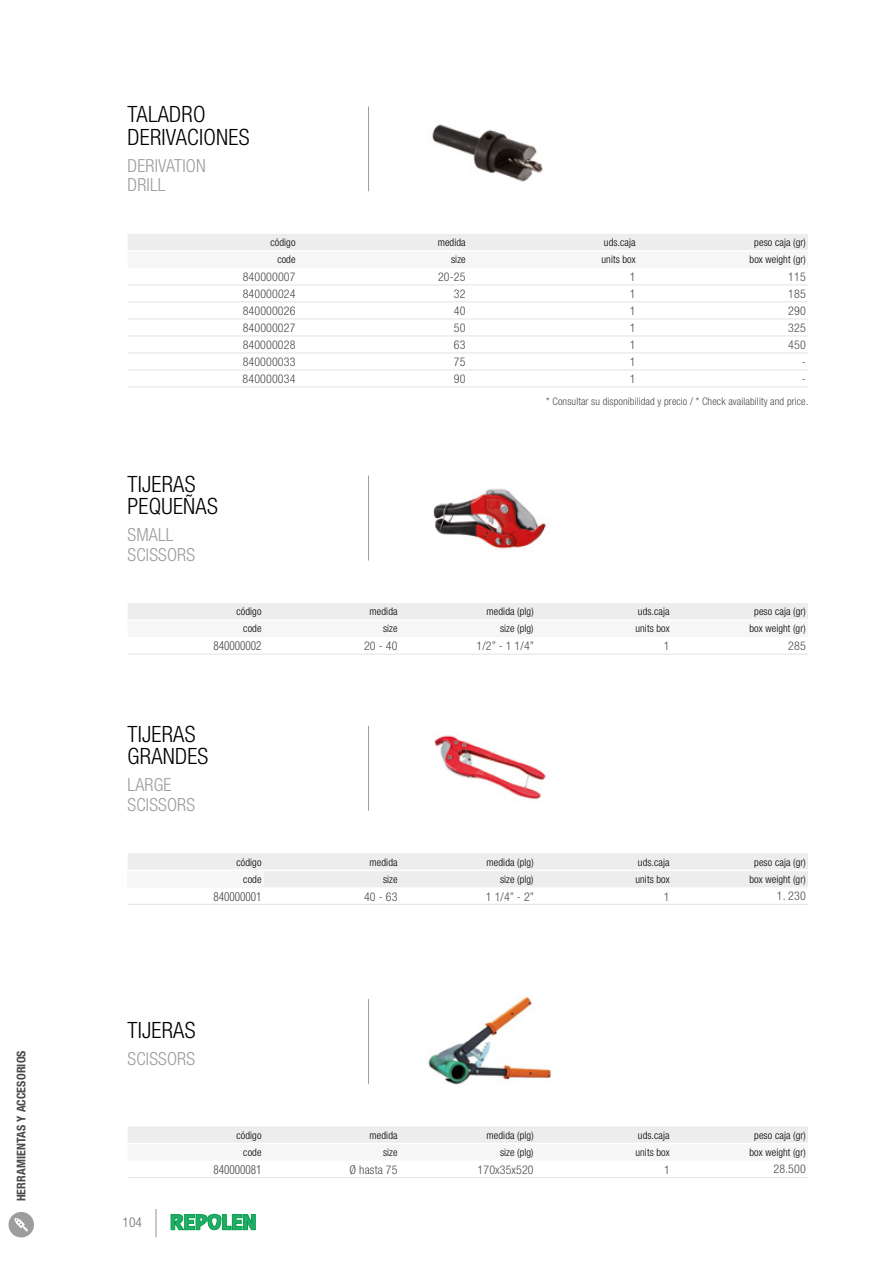
<style>
.page{position:relative;width:893px;height:1263px;background:#fff}
.page>*{position:absolute;margin:0;border:0;box-sizing:border-box;transform-origin:0 0}
.t1{font:300 condensed 22.5px/22.5px "Helvetica Neue LT Std";letter-spacing:.01em;color:#000}
.t2{font:300 condensed 18px/19.5px "Helvetica Neue LT Std";letter-spacing:.01em;color:#9d9d9c}
.t3{font:300 condensed 13.5px "Helvetica Neue LT Std";color:#706f6f}
.t4{font:300 condensed 12px "Helvetica Neue LT";letter-spacing:.01em;color:#4a4a49}
.t5{font:300 condensed 12px "Helvetica Neue LT Std";letter-spacing:.01em;color:#4a4a49}
.t6{font:300 condensed 12px "Helvetica";color:#4a4a49}
.t7{font:700 condensed 12px "Helvetica Neue LT Std";letter-spacing:.01em;color:#4a4a49}
.t8{font:300 condensed 10.5px "Helvetica Neue LT Std";letter-spacing:.01em;color:#000}
.t9{font:300 condensed 10.5px "Helvetica Neue LT Std";letter-spacing:.01em;color:#4a4a49}
</style>
<div class="page">
<div style="left:128px;top:603px;width:680px;height:16px;background:#ededed"></div>
<hr style="left:128px;top:654px;width:136px;height:1px;background:#e3e3e3">
<hr style="left:264px;top:654px;width:136px;height:1px;background:#e3e3e3">
<hr style="left:400px;top:654px;width:136px;height:1px;background:#e3e3e3">
<hr style="left:536px;top:654px;width:136px;height:1px;background:#e3e3e3">
<hr style="left:672px;top:654px;width:136px;height:1px;background:#e3e3e3">
<div style="left:128px;top:853px;width:680px;height:34px;background:#ededed"></div>
<div style="left:128px;top:870px;width:136px;height:17px;background:#f6f6f6"></div>
<hr style="left:128px;top:904px;width:136px;height:1px;background:#e3e3e3">
<hr style="left:264px;top:904px;width:136px;height:1px;background:#e3e3e3">
<hr style="left:400px;top:904px;width:136px;height:1px;background:#e3e3e3">
<hr style="left:536px;top:904px;width:136px;height:1px;background:#e3e3e3">
<hr style="left:672px;top:904px;width:136px;height:1px;background:#e3e3e3">
<hr style="left:128px;top:869px;width:136px;height:2px;background:#fff">
<hr style="left:264px;top:869px;width:136px;height:2px;background:#fff">
<hr style="left:400px;top:869px;width:136px;height:2px;background:#fff">
<hr style="left:536px;top:869px;width:136px;height:2px;background:#fff">
<hr style="left:672px;top:869px;width:136px;height:2px;background:#fff">
<div style="left:128px;top:234px;width:680px;height:16px;background:#ededed"></div>
<hr style="left:128px;top:285px;width:170px;height:1px;background:#e3e3e3">
<hr style="left:298px;top:285px;width:170px;height:1px;background:#e3e3e3">
<hr style="left:468px;top:285px;width:170px;height:1px;background:#e3e3e3">
<hr style="left:638px;top:285px;width:170px;height:1px;background:#e3e3e3">
<hr style="left:128px;top:302px;width:170px;height:1px;background:#e3e3e3">
<hr style="left:298px;top:302px;width:170px;height:1px;background:#e3e3e3">
<hr style="left:468px;top:302px;width:170px;height:1px;background:#e3e3e3">
<hr style="left:638px;top:302px;width:170px;height:1px;background:#e3e3e3">
<hr style="left:128px;top:319px;width:170px;height:1px;background:#e3e3e3">
<hr style="left:298px;top:319px;width:170px;height:1px;background:#e3e3e3">
<hr style="left:468px;top:319px;width:170px;height:1px;background:#e3e3e3">
<hr style="left:638px;top:319px;width:170px;height:1px;background:#e3e3e3">
<hr style="left:128px;top:336px;width:170px;height:1px;background:#e3e3e3">
<hr style="left:298px;top:336px;width:170px;height:1px;background:#e3e3e3">
<hr style="left:468px;top:336px;width:170px;height:1px;background:#e3e3e3">
<hr style="left:638px;top:336px;width:170px;height:1px;background:#e3e3e3">
<hr style="left:128px;top:353px;width:170px;height:1px;background:#e3e3e3">
<hr style="left:298px;top:353px;width:170px;height:1px;background:#e3e3e3">
<hr style="left:468px;top:353px;width:170px;height:1px;background:#e3e3e3">
<hr style="left:638px;top:353px;width:170px;height:1px;background:#e3e3e3">
<hr style="left:128px;top:370px;width:170px;height:1px;background:#e3e3e3">
<hr style="left:298px;top:370px;width:170px;height:1px;background:#e3e3e3">
<hr style="left:468px;top:370px;width:170px;height:1px;background:#e3e3e3">
<hr style="left:638px;top:370px;width:170px;height:1px;background:#e3e3e3">
<hr style="left:128px;top:387px;width:170px;height:1px;background:#e3e3e3">
<hr style="left:298px;top:387px;width:170px;height:1px;background:#e3e3e3">
<hr style="left:468px;top:387px;width:170px;height:1px;background:#e3e3e3">
<hr style="left:638px;top:387px;width:170px;height:1px;background:#e3e3e3">
<div style="left:128px;top:1127px;width:680px;height:16px;background:#ededed"></div>
<hr style="left:128px;top:1177px;width:136px;height:1px;background:#e3e3e3">
<hr style="left:264px;top:1177px;width:136px;height:1px;background:#e3e3e3">
<hr style="left:400px;top:1177px;width:136px;height:1px;background:#e3e3e3">
<hr style="left:536px;top:1177px;width:136px;height:1px;background:#e3e3e3">
<hr style="left:672px;top:1177px;width:136px;height:1px;background:#e3e3e3">
<hr style="left:155px;top:1209px;width:2px;height:28px;background:#9d9d9c">
<svg style="left:171px;top:1213px;width:85px;height:18px"></svg>
<svg style="left:9px;top:1212px;width:25px;height:25px"></svg>
<hr style="left:368px;top:476px;width:1px;height:84px;background:#9d9d9c">
<img style="left:433px;top:489px;width:114px;height:60px">
<hr style="left:368px;top:726px;width:1px;height:84px;background:#9d9d9c">
<img style="left:434px;top:735px;width:113px;height:65px">
<hr style="left:368px;top:107px;width:1px;height:84px;background:#9d9d9c">
<img style="left:432px;top:124px;width:111px;height:58px">
<hr style="left:368px;top:999px;width:1px;height:84px;background:#9d9d9c">
<img style="left:428px;top:995px;width:123px;height:90px">
<p class="t7" style="left:14px;top:1201px;width:152px;rotate:-90deg">HERRAMIENTAS Y ACCESORIOS</p>
<h1 class="t1" style="left:128px;top:103px;width:123px">TALADRO<br>DERIVACIONES</h1>
<h2 class="t2" style="left:128px;top:156px;width:80px">DERIVATION<br>DRILL</h2>
<p class="t8" style="left:271px;top:236px;width:27px">código</p>
<p class="t8" style="left:438px;top:236px;width:29px">medida</p>
<p class="t8" style="left:604px;top:236px;width:33px">uds.caja</p>
<p class="t8" style="left:754px;top:236px;width:53px">peso caja (gr)</p>
<p class="t8" style="left:277px;top:253px;width:20px">code</p>
<p class="t8" style="left:451px;top:253px;width:16px">size</p>
<p class="t8" style="left:601px;top:253px;width:36px">units box</p>
<p class="t8" style="left:750px;top:253px;width:58px">box weight (gr)</p>
<p class="t4" style="left:243px;top:270px;width:54px">840000007</p>
<p class="t4" style="left:438px;top:270px;width:29px">20-25</p>
<p class="t4" style="left:630px;top:270px;width:7px">1</p>
<p class="t5" style="left:788px;top:270px;width:19px">115</p>
<p class="t4" style="left:243px;top:287px;width:54px">840000024</p>
<p class="t4" style="left:454px;top:287px;width:13px">32</p>
<p class="t4" style="left:630px;top:287px;width:7px">1</p>
<p class="t5" style="left:788px;top:287px;width:19px">185</p>
<p class="t4" style="left:243px;top:304px;width:54px">840000026</p>
<p class="t4" style="left:454px;top:304px;width:13px">40</p>
<p class="t4" style="left:630px;top:304px;width:7px">1</p>
<p class="t5" style="left:788px;top:304px;width:19px">290</p>
<p class="t4" style="left:243px;top:321px;width:54px">840000027</p>
<p class="t4" style="left:454px;top:321px;width:13px">50</p>
<p class="t4" style="left:630px;top:321px;width:7px">1</p>
<p class="t5" style="left:788px;top:321px;width:19px">325</p>
<p class="t4" style="left:243px;top:338px;width:54px">840000028</p>
<p class="t4" style="left:454px;top:338px;width:13px">63</p>
<p class="t4" style="left:630px;top:338px;width:7px">1</p>
<p class="t5" style="left:788px;top:338px;width:19px">450</p>
<p class="t4" style="left:243px;top:355px;width:54px">840000033</p>
<p class="t4" style="left:454px;top:355px;width:13px">75</p>
<p class="t4" style="left:630px;top:355px;width:7px">1</p>
<p class="t5" style="left:802px;top:355px;width:5px">-</p>
<p class="t4" style="left:243px;top:372px;width:54px">840000034</p>
<p class="t4" style="left:454px;top:372px;width:13px">90</p>
<p class="t4" style="left:630px;top:372px;width:7px">1</p>
<p class="t5" style="left:802px;top:372px;width:5px">-</p>
<p class="t9" style="left:546px;top:396px;width:264px">* Consultar su disponibilidad y precio / * Check availability and price.</p>
<h1 class="t1" style="left:128px;top:472px;width:92px">TIJERAS<br>PEQUEÑAS</h1>
<h2 class="t2" style="left:128px;top:525px;width:69px">SMALL<br>SCISSORS</h2>
<p class="t8" style="left:236px;top:606px;width:27px">código</p>
<p class="t8" style="left:370px;top:606px;width:29px">medida</p>
<p class="t8" style="left:487px;top:606px;width:48px">medida (plg)</p>
<p class="t8" style="left:638px;top:606px;width:33px">uds.caja</p>
<p class="t8" style="left:754px;top:606px;width:53px">peso caja (gr)</p>
<p class="t8" style="left:243px;top:623px;width:20px">code</p>
<p class="t8" style="left:383px;top:623px;width:16px">size</p>
<p class="t8" style="left:500px;top:623px;width:35px">size (plg)</p>
<p class="t8" style="left:635px;top:623px;width:36px">units box</p>
<p class="t8" style="left:749px;top:623px;width:58px">box weight (gr)</p>
<p class="t6" style="left:214px;top:639px;width:49px">840000002</p>
<p class="t4" style="left:364px;top:639px;width:35px">20 - 40</p>
<p class="t4" style="left:477px;top:639px;width:59px">1/2” - 1 1/4”</p>
<p class="t4" style="left:664px;top:639px;width:7px">1</p>
<p class="t5" style="left:788px;top:639px;width:19px">285</p>
<h1 class="t1" style="left:128px;top:722px;width:82px">TIJERAS<br>GRANDES</h1>
<h2 class="t2" style="left:128px;top:775px;width:69px">LARGE<br>SCISSORS</h2>
<p class="t8" style="left:236px;top:856px;width:27px">código</p>
<p class="t8" style="left:370px;top:856px;width:29px">medida</p>
<p class="t8" style="left:487px;top:856px;width:48px">medida (plg)</p>
<p class="t8" style="left:638px;top:856px;width:33px">uds.caja</p>
<p class="t8" style="left:754px;top:856px;width:53px">peso caja (gr)</p>
<p class="t8" style="left:243px;top:873px;width:20px">code</p>
<p class="t8" style="left:383px;top:873px;width:16px">size</p>
<p class="t8" style="left:500px;top:873px;width:35px">size (plg)</p>
<p class="t8" style="left:635px;top:873px;width:36px">units box</p>
<p class="t8" style="left:749px;top:873px;width:58px">box weight (gr)</p>
<p class="t6" style="left:214px;top:889px;width:49px">840000001</p>
<p class="t4" style="left:364px;top:889px;width:35px">40 - 63</p>
<p class="t4" style="left:486px;top:889px;width:50px">1 1/4” - 2”</p>
<p class="t4" style="left:664px;top:889px;width:7px">1</p>
<p class="t5" style="left:777px;top:889px;width:30px">1. 230</p>
<h1 class="t1" style="left:128px;top:1018px;width:69px">TIJERAS</h1>
<h2 class="t2" style="left:128px;top:1048px;width:69px">SCISSORS</h2>
<p class="t3" style="left:122px;top:1214px;width:21px">104</p>
<p class="t8" style="left:236px;top:1129px;width:27px">código</p>
<p class="t8" style="left:370px;top:1129px;width:29px">medida</p>
<p class="t8" style="left:487px;top:1129px;width:48px">medida (plg)</p>
<p class="t8" style="left:638px;top:1129px;width:33px">uds.caja</p>
<p class="t8" style="left:754px;top:1129px;width:53px">peso caja (gr)</p>
<p class="t8" style="left:243px;top:1146px;width:20px">code</p>
<p class="t8" style="left:383px;top:1146px;width:16px">size</p>
<p class="t8" style="left:500px;top:1146px;width:35px">size (plg)</p>
<p class="t8" style="left:635px;top:1146px;width:36px">units box</p>
<p class="t8" style="left:749px;top:1146px;width:58px">box weight (gr)</p>
<p class="t6" style="left:214px;top:1162px;width:49px">840000081</p>
<p class="t4" style="left:349px;top:1163px;width:50px">Ø hasta 75</p>
<p class="t4" style="left:478px;top:1163px;width:58px">170x35x520</p>
<p class="t4" style="left:664px;top:1163px;width:7px">1</p>
<p class="t5" style="left:773px;top:1162px;width:34px">28.500</p>
</div>
